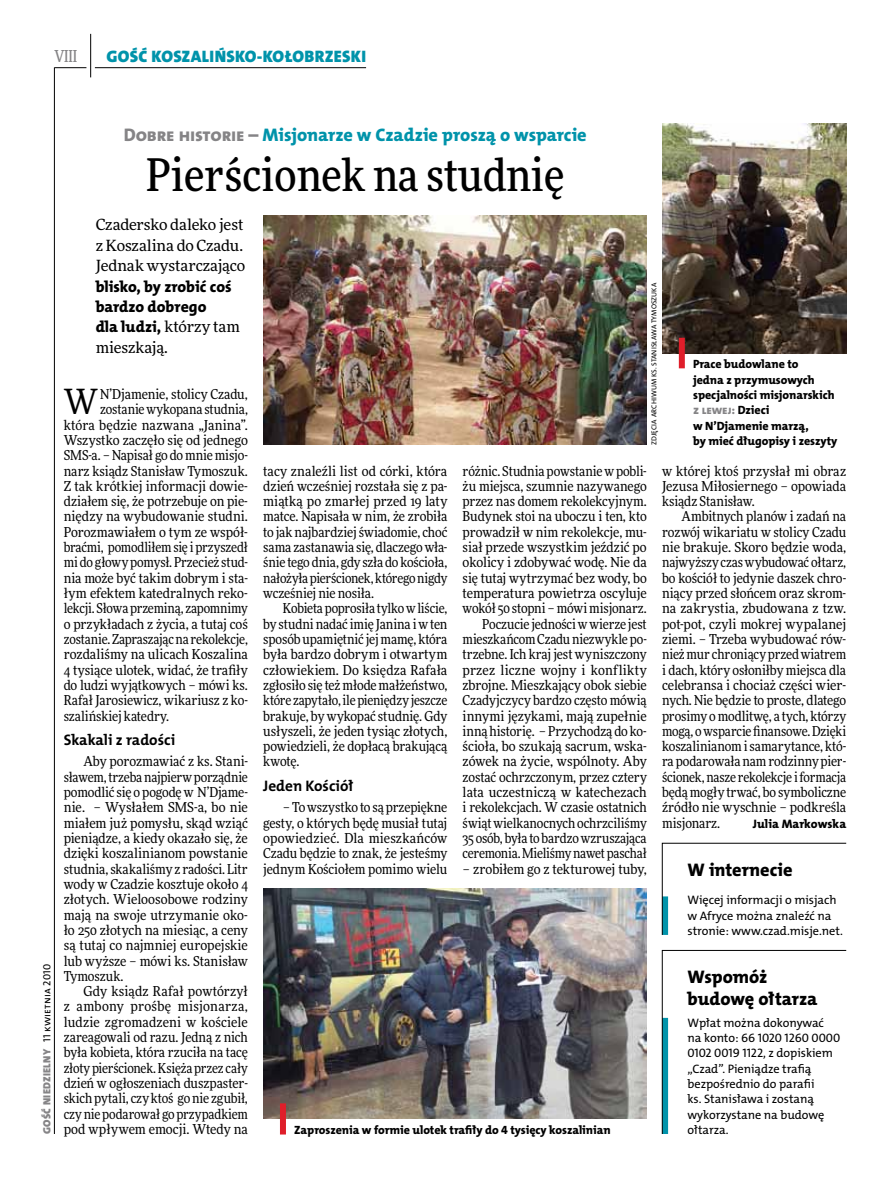
<style>
.page{position:relative;width:893px;height:1191px;background:#fff}
.page>*{position:absolute;margin:0;border:0;box-sizing:border-box;transform-origin:0 0}
.t1{font:500 45px "Freeday Narrow";color:#000}
.t2{font:34.8px "Freeday Narrow News";color:#000}
.t3{font:18.3px "The Mix HP8 Ex Bld";letter-spacing:-.005em;color:#0093aa}
.t4{font:18.3px/21.6px "The Mix HP8 Ex Bld";letter-spacing:-.005em;color:#000}
.t5{font:16.65px "The Mix HP9 Blk";letter-spacing:.02em;color:#0093aa}
.t6{font:500 16.5px "Freeday Narrow";color:#858486;scale:.9 1}
.t7{font:15.75px/20.4px "The Mix HP8 Ex Bld";letter-spacing:-.005em;color:#000}
.t8{font:15.45px/20.4px "Freeday News";letter-spacing:-.01em;color:#000}
.t9{font:15.3px "The Mix HP7 Bld";color:#000}
.t10{font:13.65px/15.3px "Freeday Narrow News";letter-spacing:-.005em;color:#000;text-align:justify}
.t11{font:13.65px "Freeday Narrow News";letter-spacing:.015em;color:#000}
.t12{font:12.3px/15.3px "The Mix HP5 Plain";letter-spacing:-.005em;color:#000}
.t13{font:12.3px "The Mix HP8 Ex Bld";color:#000}
.t14{font:12px/15.3px "The Mix HP8 Ex Bld";letter-spacing:-.005em;color:#000}
.t15{font:10.5px "The Mix HP9 Blk";letter-spacing:.025em;color:#858486}
.t16{font:7.2px "The Mix HP5 Plain";letter-spacing:.015em;color:#000}
.s1{font-family:"The Mix HP5 Plain";color:#000}
.s2{color:#858486}
.s3{font-family:"Freeday News";font-size:15.45px}
</style>
<div class="page">
<hr style="left:54px;top:67px;width:1px;height:1067px;background:#000">
<hr style="left:90px;top:34px;width:1px;height:43px;background:#000">
<hr style="left:54px;top:67px;width:32px;height:1px;background:#000">
<hr style="left:95px;top:67px;width:271px;height:1px;background:#000">
<svg style="left:662px;top:950px;width:185px;height:184px"></svg>
<svg style="left:662px;top:843px;width:185px;height:92px"></svg>
<img style="left:263px;top:889px;width:384px;height:229px">
<img style="left:263px;top:215px;width:384px;height:230px">
<img style="left:662px;top:123px;width:184px;height:230px">
<div style="left:679px;top:338px;width:6px;height:30px;background:#df1e2a"></div>
<div style="left:280px;top:1103px;width:6px;height:31px;background:#df1e2a"></div>
<p class="t6" style="left:54px;top:46px;width:27px">VIII</p>
<p class="t5" style="left:106px;top:46px;width:261px">GOŚĆ KOSZALIŃSKO-KOŁOBRZESKI</p>
<p class="t15" style="left:40px;top:1134px;width:171px;rotate:-90deg">GOŚĆ NIEDZIELNY <span class="s1">11 kwietnia 2010</span></p>
<h3 class="t3" style="left:124px;top:123px;width:465px"><span class="s2">Dobre historie –</span> Misjonarze w Czadzie proszą o wsparcie</h3>
<h1 class="t1" style="left:146px;top:147px;width:420px">Pierścionek na studnię</h1>
<p class="t8" style="left:96px;top:214px;width:151px">Czadersko daleko jest z Koszalina do Czadu.<br>Jednak wystarczająco</p>
<p class="t7" style="left:96px;top:276px;width:146px">blisko, by zrobić coś bardzo dobrego<br>dla ludzi, <span class="s3">którzy tam</span></p>
<p class="t8" style="left:96px;top:337px;width:74px">mieszkają.</p>
<h2 class="t2" style="left:64px;top:380px;width:36px">W</h2>
<p class="t10" style="left:100px;top:386px;width:149px">N’Djamenie, stolicy Czadu,</p>
<p class="t16" style="left:650px;top:445px;width:163px;rotate:-90deg">zdjęcia Archiwum Ks. Stanisława Tymoszuka</p>
<p class="t14" style="left:693px;top:357px;width:146px">Prace budowlane to<br>jedna z przymusowych specjalności misjonarskich <span class="s2">z lewej:</span> Dzieci<br>w N’Djamenie marzą,<br>by mieć długopisy i zeszyty</p>
<p class="t10" style="left:100px;top:401px;width:149px">zostanie wykopana studnia,</p>
<p class="t11" style="left:64px;top:416px;width:186px">która będzie nazwana „Janina”.</p>
<p class="t10" style="left:64px;top:432px;width:186px">Wszystko zaczęło się od jednego</p>
<p class="t10" style="left:64px;top:447px;width:186px">SMS-a. – Napisał go do mnie misjo-</p>
<p class="t10" style="left:64px;top:463px;width:186px">narz ksiądz Stanisław Tymoszuk.</p>
<p class="t10" style="left:64px;top:478px;width:186px">Z tak krótkiej informacji dowie-</p>
<p class="t10" style="left:64px;top:493px;width:186px">działem się, że potrzebuje on pie-</p>
<p class="t10" style="left:64px;top:509px;width:186px">niędzy na wybudowanie studni.</p>
<p class="t10" style="left:64px;top:524px;width:186px">Porozmawiałem o tym ze współ-</p>
<p class="t10" style="left:64px;top:539px;width:186px">braćmi, pomodliłem się i przyszedł</p>
<p class="t10" style="left:64px;top:555px;width:186px">mi do głowy pomysł. Przecież stud-</p>
<p class="t10" style="left:64px;top:570px;width:186px">nia może być takim dobrym i sta-</p>
<p class="t10" style="left:64px;top:585px;width:186px">łym efektem katedralnych reko-</p>
<p class="t10" style="left:64px;top:600px;width:186px">lekcji. Słowa przeminą, zapomnimy</p>
<p class="t10" style="left:64px;top:616px;width:186px">o przykładach z życia, a tutaj coś</p>
<p class="t10" style="left:64px;top:631px;width:186px">zostanie. Zapraszając na rekolekcje,</p>
<p class="t10" style="left:64px;top:646px;width:186px">rozdaliśmy na ulicach Koszalina</p>
<p class="t10" style="left:64px;top:662px;width:186px">4 tysiące ulotek, widać, że trafiły</p>
<p class="t10" style="left:64px;top:677px;width:186px">do ludzi wyjątkowych – mówi ks.</p>
<p class="t10" style="left:64px;top:692px;width:186px">Rafał Jarosiewicz, wikariusz z ko-</p>
<p class="t10" style="left:64px;top:708px;width:107px">szalińskiej katedry.</p>
<p class="t9" style="left:64px;top:729px;width:113px">Skakali z radości</p>
<p class="t10" style="left:64px;top:754px;width:186px;text-indent:20px">Aby porozmawiać z ks. Stani&shy;sławem, trzeba najpierw porządnie pomodlić się o pogodę w N’Djame&shy;nie. – Wysłałem SMS-a, bo nie miałem już pomysłu, skąd wziąć pieniądze, a kiedy okazało się, że dzięki koszalinianom powstanie studnia, skakaliśmy z radości. Litr wody w Czadzie kosztuje około 4 złotych. Wieloosobowe rodziny mają na swoje utrzymanie oko&shy;ło 250 złotych na miesiąc, a ceny są tutaj co najmniej europejskie lub wyższe – mówi ks. Stanisław Tymoszuk.</p>
<p class="t10" style="left:64px;top:983px;width:186px;text-indent:20px">Gdy ksiądz Rafał powtórzył z ambony prośbę misjonarza, ludzie zgromadzeni w kościele zareagowali od razu. Jedną z nich była kobieta, która rzuciła na tacę złoty pierścionek. Księża przez cały dzień w ogłoszeniach duszpaster&shy;skich pytali, czy ktoś go nie zgubił, czy nie podarował go przypadkiem pod wpływem emocji. Wtedy na</p>
<p class="t10" style="left:463px;top:463px;width:186px;text-align:right">różnic. Studnia powstanie w pobli&shy;żu miejsca, szumnie nazywanego przez nas domem rekolekcyjnym.<br>Budynek stoi na uboczu i ten, kto prowadził w nim rekolekcje, mu&shy;siał przede wszystkim jeździć po okolicy i zdobywać wodę. Nie da się tutaj wytrzymać bez wody, bo temperatura powietrza oscyluje wokół 50 stopni – mówi misjonarz.<br>Poczucie jedności w wierze jest mieszkańcom Czadu niezwykle po&shy;trzebne. Ich kraj jest wyniszczony przez liczne wojny i konflikty zbrojne. Mieszkający obok siebie Czadyjczycy bardzo często mówią innymi językami, mają zupełnie inną historię. – Przychodzą do ko&shy;ścioła, bo szukają sacrum, wska&shy;zówek na życie, wspólnoty. Aby zostać ochrzczonym, przez cztery lata uczestniczą w katechezach i rekolekcjach. W czasie ostatnich świąt wielkanocnych ochrzciliśmy 35 osób, była to bardzo wzruszająca ceremonia. Mieliśmy nawet paschał</p>
<p class="t10" style="left:463px;top:861px;width:186px">– zrobiłem go z tekturowej tuby,</p>
<p class="t10" style="left:662px;top:463px;width:186px">w której ktoś przysłał mi obraz Jezusa Miłosiernego – opowiada ksiądz Stanisław.</p>
<p class="t10" style="left:662px;top:509px;width:186px;text-indent:20px">Ambitnych planów i zadań na rozwój wikariatu w stolicy Czadu nie brakuje. Skoro będzie woda, najwyższy czas wybudować ołtarz, bo kościół to jedynie daszek chro&shy;niący przed słońcem oraz skrom&shy;na zakrystia, zbudowana z tzw. pot-pot, czyli mokrej wypalanej ziemi. – Trzeba wybudować rów&shy;nież mur chroniący przed wiatrem i dach, który osłoniłby miejsca dla celebransa i chociaż części wier&shy;nych. Nie będzie to proste, dlatego prosimy o modlitwę, a tych, którzy mogą, o wsparcie finansowe. Dzięki koszalinianom i samarytance, któ&shy;ra podarowała nam rodzinny pier&shy;ścionek, nasze rekolekcje i formacja będą mogły trwać, bo symboliczne źródło nie wyschnie – podkreśla misjonarz.</p>
<p class="t10" style="left:263px;top:463px;width:186px">tacy znaleźli list od córki, która dzień wcześniej rozstała się z pa&shy;miątką po zmarłej przed 19 laty matce. Napisała w nim, że zrobiła to jak najbardziej świadomie, choć sama zastanawia się, dlaczego wła&shy;śnie tego dnia, gdy szła do kościoła, nałożyła pierścionek, którego nigdy wcześniej nie nosiła.</p>
<p class="t10" style="left:263px;top:600px;width:186px;text-indent:20px">Kobieta poprosiła tylko w liście, by studni nadać imię Janina i w ten sposób upamiętnić jej mamę, która była bardzo dobrym i otwartym człowiekiem. Do księdza Rafała zgłosiło się też młode małżeństwo, które zapytało, ile pieniędzy jeszcze brakuje, by wykopać studnię. Gdy usłyszeli, że jeden tysiąc złotych, powiedzieli, że dopłacą brakującą kwotę.</p>
<p class="t9" style="left:263px;top:775px;width:92px">Jeden Kościół</p>
<p class="t10" style="left:263px;top:799px;width:186px;text-indent:20px">– To wszystko to są przepiękne gesty, o których będę musiał tutaj opowiedzieć. Dla mieszkańców Czadu będzie to znak, że jesteśmy jednym Kościołem pomimo wielu</p>
<p class="t13" style="left:753px;top:815px;width:95px">Julia Markowska</p>
<h3 class="t4" style="left:688px;top:859px;width:107px">W internecie</h3>
<p class="t12" style="left:688px;top:892px;width:157px">Więcej informacji o misjach w Afryce można znaleźć na stronie: www.czad.misje.net.</p>
<h3 class="t4" style="left:688px;top:966px;width:131px">Wspomóż budowę ołtarza</h3>
<p class="t12" style="left:688px;top:1015px;width:154px">Wpłat można dokonywać na konto: 66 1020 1260 0000<br>0102 0019 1122, z dopiskiem „Czad”. Pieniądze trafią bezpośrednio do parafii<br>ks. Stanisława i zostaną wykorzystane na budowę ołtarza.</p>
<p class="t14" style="left:294px;top:1122px;width:318px">Zaproszenia w formie ulotek trafiły do 4 tysięcy koszalinian</p>
</div>
